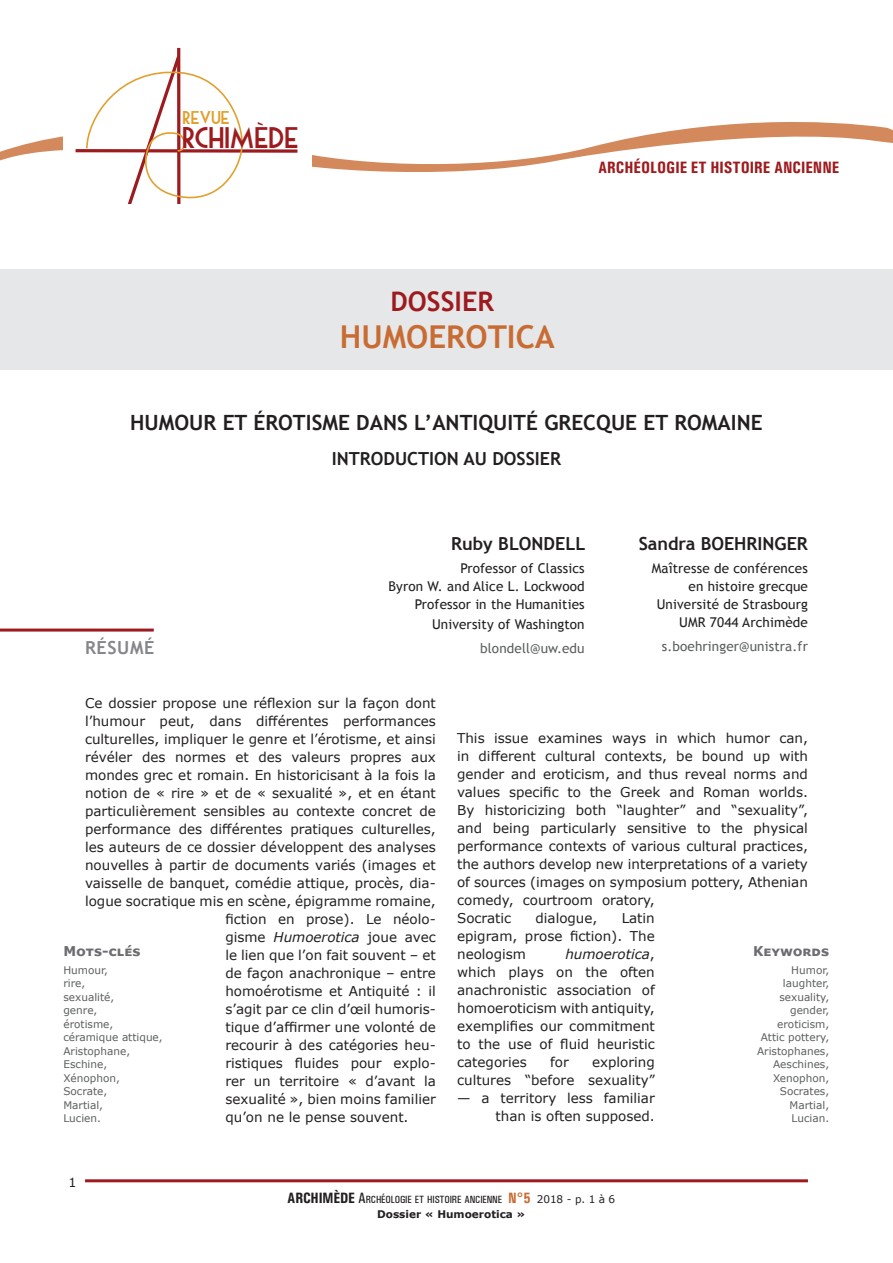
<style>
.page{position:relative;width:893px;height:1263px;background:#fff}
.page>*{position:absolute;margin:0;border:0;box-sizing:border-box;transform-origin:0 0}
.t1{font:700 31.5px "Trebuchet MS";color:#c86c33}
.t2{font:28.95px "Mouse Deco";letter-spacing:-.115em;color:#9d1b1f}
.t3{font:700 27px "Trebuchet MS";color:#9d1b1e}
.t4{font:700 21px "Trebuchet MS";color:#231f20}
.t5{font:700 18px "Trebuchet MS";color:#231f20}
.t6{font:700 18px "Trebuchet MS";letter-spacing:.035em;color:#848689}
.t7{font:18px "Mouse Deco";letter-spacing:-.125em;color:#e1a02e}
.t8{font:700 condensed 16.5px "Univers";color:#9d1b1e}
.t9{font:13.5px/18px "Verdana";color:#231f20;text-align:justify}
.t10{font:13.5px/18px "Trebuchet MS";letter-spacing:.01em;color:#231f20;text-align:right}
.t11{font:13.5px "Trebuchet MS";letter-spacing:.01em;color:#5b5f60}
.t12{font:700 13.5px "Verdana";letter-spacing:-.005em;color:#6c6d70}
.t13{font:12.6px "Verdana";color:#231f20}
.t14{font:10.5px/13.5px "Verdana";color:#5b5f60}
.t15{font:500 10.5px "Univers Condensed";letter-spacing:-.015em;color:#231f20}
.t16{font:700 10.5px "Verdana";color:#231f20}
.s1{font-style:italic}
.s2{font-family:"Univers";font-weight:700;font-stretch:condensed;font-size:15px}
.s3{font-size:15px}
.s4{font-family:"Univers";font-weight:700;font-stretch:condensed;font-size:15px;color:#c86c33}
.s5{font-family:"Verdana";font-weight:400}
</style>
<div class="page">
<svg style="left:0;top:122px;width:893px;height:50px"></svg>
<div style="left:64px;top:20px;width:248px;height:183px;background:#fff"></div>
<svg style="left:76px;top:149px;width:221px;height:4px"></svg>
<svg style="left:85px;top:47px;width:160px;height:156px"></svg>
<hr style="left:85px;top:1179px;width:723px;height:3px;background:#9d1b1e">
<div style="left:0;top:269px;width:893px;height:101px;background:#e6e7e9"></div>
<hr style="left:0;top:628px;width:154px;height:3px;background:#9d1b1e">
<h3 class="t7" style="left:181px;top:109px;width:51px">REVUE</h3>
<h2 class="t2" style="left:180px;top:124px;width:121px">RCHIMeDE</h2>
<p class="t8" style="left:598px;top:157px;width:243px">ARCHÉOLOGIE ET HISTOIRE ANCIENNE</p>
<h3 class="t3" style="left:391px;top:284px;width:105px">DOSSIER</h3>
<h1 class="t1" style="left:340px;top:317px;width:217px">HUMOEROTICA</h1>
<h3 class="t4" style="left:130px;top:410px;width:634px">HUMOUR ET ÉROTISME DANS L’ANTIQUITÉ GRECQUE ET ROMAINE</h3>
<h3 class="t5" style="left:332px;top:447px;width:231px">INTRODUCTION AU DOSSIER</h3>
<h3 class="t6" style="left:85px;top:636px;width:71px">RÉSUMÉ</h3>
<h3 class="t5" style="left:451px;top:533px;width:136px">Ruby BLONDELL</h3>
<p class="t10" style="left:389px;top:559px;width:198px">Professor of Classics<br>Byron W. and Alice L. Lockwood<br>Professor in the Humanities</p>
<p class="t10" style="left:432px;top:615px;width:154px">University of Washington</p>
<p class="t11" style="left:480px;top:639px;width:106px">blondell@uw.edu</p>
<h3 class="t5" style="left:639px;top:533px;width:171px">Sandra BOEHRINGER</h3>
<p class="t10" style="left:652px;top:559px;width:158px">Maîtresse de conférences en histoire grecque<br>Université de Strasbourg<br>UMR 7044 Archimède</p>
<p class="t11" style="left:662px;top:637px;width:148px">s.boehringer@unistra.fr</p>
<p class="t9" style="left:85px;top:693px;width:352px">Ce dossier propose une réflexion sur la façon dont</p>
<p class="t9" style="left:85px;top:711px;width:352px">l’humour peut, dans différentes performances</p>
<p class="t9" style="left:85px;top:729px;width:352px">culturelles, impliquer le genre et l’érotisme, et ainsi</p>
<p class="t9" style="left:85px;top:747px;width:352px">révéler des normes et des valeurs propres aux</p>
<p class="t9" style="left:85px;top:765px;width:352px">mondes grec et romain. En historicisant à la fois la</p>
<p class="t9" style="left:85px;top:783px;width:352px">notion de « rire » et de « sexualité », et en étant</p>
<p class="t9" style="left:85px;top:801px;width:352px">particulièrement sensibles au contexte concret de</p>
<p class="t9" style="left:85px;top:819px;width:352px">performance des différentes pratiques culturelles,</p>
<p class="t9" style="left:85px;top:837px;width:352px">les auteurs de ce dossier développent des analyses</p>
<p class="t9" style="left:85px;top:855px;width:352px">nouvelles à partir de documents variés (images et</p>
<p class="t9" style="left:85px;top:873px;width:352px">vaisselle de banquet, comédie attique, procès, dia-</p>
<p class="t9" style="left:85px;top:891px;width:352px">logue socratique mis en scène, épigramme romaine,</p>
<p class="t9" style="left:225px;top:909px;width:212px">fiction en prose). Le néolo-</p>
<p class="t9" style="left:225px;top:927px;width:212px">gisme <span class="s1">Humoerotica</span> joue avec</p>
<p class="t9" style="left:225px;top:945px;width:212px">le lien que l’on fait souvent – et</p>
<p class="t9" style="left:225px;top:963px;width:212px">de façon anachronique – entre</p>
<p class="t9" style="left:225px;top:981px;width:212px">homoérotisme et Antiquité : il</p>
<p class="t9" style="left:225px;top:999px;width:212px">s’agit par ce clin d’œil humoris-</p>
<p class="t9" style="left:225px;top:1017px;width:212px">tique d’affirmer une volonté de</p>
<p class="t9" style="left:225px;top:1035px;width:212px">recourir à des catégories heu-</p>
<p class="t9" style="left:225px;top:1053px;width:212px">ristiques fluides pour explo-</p>
<p class="t9" style="left:225px;top:1071px;width:212px">rer un territoire « d’avant la</p>
<p class="t9" style="left:225px;top:1089px;width:212px">sexualité », bien moins familier</p>
<p class="t9" style="left:225px;top:1107px;width:185px">qu’on ne le pense souvent.</p>
<p class="t12" style="left:63px;top:941px;width:79px">Mots-clés</p>
<p class="t14" style="left:63px;top:963px;width:101px">Humour,<br>rire,<br>sexualité,<br>genre,<br>érotisme, céramique attique,<br>Aristophane,<br>Eschine,<br>Xénophon,<br>Socrate,<br>Martial,<br>Lucien.</p>
<p class="t9" style="left:457px;top:729px;width:352px;text-align:left">This issue examines ways in which humor can, in different cultural contexts, be bound up with gender and eroticism, and thus reveal norms and values specific to the Greek and Roman worlds.<br>By historicizing both “laughter” and “sexuality”, and being particularly sensitive to the physical performance contexts of various cultural practices, the authors develop new interpretations of a variety of sources (images on symposium pottery, Athenian comedy, courtroom oratory,<br>Socratic</p>
<p class="t9" style="left:535px;top:909px;width:64px">dialogue,</p>
<p class="t9" style="left:457px;top:909px;width:199px;text-indent:165px">Latin epigram, prose fiction). The neologism</p>
<p class="t12" style="left:753px;top:941px;width:78px">Keywords</p>
<p class="t14" style="left:757px;top:963px;width:74px;text-align:right">Humor, laughter, sexuality, gender, eroticism,<br>Attic pottery,<br>Aristophanes,<br>Aeschines,<br>Xenophon,<br>Socrates,<br>Martial,<br>Lucian.</p>
<p class="t9" style="left:457px;top:945px;width:199px;text-indent:108px"><span class="s1">humoerotica</span>, which plays on the often anachronistic association of homoeroticism with antiquity, exemplifies our commitment to the use of fluid heuristic categories</p>
<p class="t9" style="left:550px;top:1053px;width:20px">for</p>
<p class="t9" style="left:457px;top:1053px;width:199px;text-align:right">exploring<br>cultures “before sexuality”</p>
<p class="t9" style="left:457px;top:1089px;width:199px;text-align:right">— a territory less familiar than is often supposed.</p>
<p class="t13" style="left:69px;top:1173px;width:10px">1</p>
<p class="t15" style="left:287px;top:1193px;width:329px"><span class="s2">ARCHIMÈDE</span> <span class="s3">A</span>RCHÉOLOGIE ET HISTOIRE ANCIENNE <span class="s4">N°5</span> <span class="s5">2018 - p. 1 à 6</span></p>
<p class="t16" style="left:377px;top:1207px;width:150px">Dossier « Humoerotica »</p>
</div>
